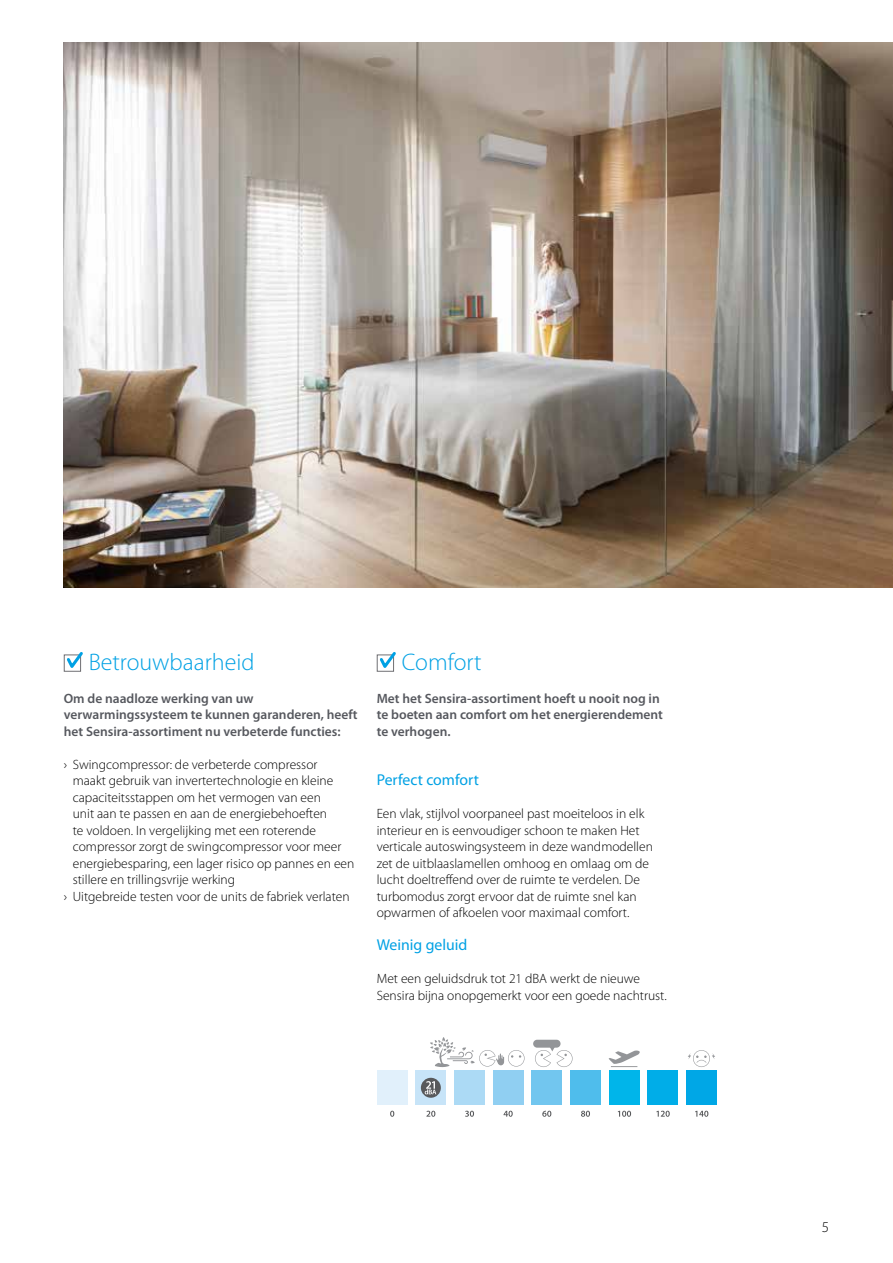
<style>
.page{position:relative;width:893px;height:1263px;background:#fff}
.page>*{position:absolute;margin:0;border:0;box-sizing:border-box;transform-origin:0 0}
.t1{font:300 24px "Myriad Pro";color:#00a1e4}
.t2{font:15.75px "Myriad Pro";color:#00a1e4}
.t3{font:300 15px "Myriad Pro";color:#000}
.t4{font:300 13.5px/16.5px "Myriad Pro";color:#000}
.t5{font:600 13.5px/16.5px "Myriad Pro";color:#56585e}
</style>
<div class="page">
<img style="left:64px;top:43px;width:829px;height:544px">
<svg style="left:64px;top:652px;width:19px;height:20px"></svg>
<svg style="left:377px;top:652px;width:19px;height:20px"></svg>
<svg style="left:688px;top:1050px;width:27px;height:17px"></svg>
<div style="left:533px;top:1040px;width:28px;height:8px;background:#939598;border-radius:4px"></div>
<svg style="left:535px;top:1044px;width:38px;height:23px"></svg>
<svg style="left:609px;top:1050px;width:31px;height:17px"></svg>
<svg style="left:430px;top:1037px;width:94px;height:30px"></svg>
<div style="left:377px;top:1071px;width:31px;height:34px;background:#e1f0fb"></div>
<div style="left:415px;top:1071px;width:31px;height:34px;background:#c7e4f8"></div>
<div style="left:454px;top:1071px;width:31px;height:34px;background:#acdaf5"></div>
<div style="left:493px;top:1071px;width:31px;height:34px;background:#90cff2"></div>
<div style="left:531px;top:1071px;width:31px;height:34px;background:#72c6ef"></div>
<div style="left:570px;top:1071px;width:31px;height:34px;background:#4fbdec"></div>
<div style="left:609px;top:1071px;width:31px;height:34px;background:#00b5ea"></div>
<div style="left:647px;top:1071px;width:31px;height:34px;background:#00ade8"></div>
<div style="left:686px;top:1071px;width:31px;height:34px;background:#00a7e6"></div>
<svg style="left:390px;top:1111px;width:4px;height:6px"></svg>
<svg style="left:426px;top:1111px;width:9px;height:6px"></svg>
<svg style="left:465px;top:1111px;width:9px;height:6px"></svg>
<svg style="left:503px;top:1111px;width:10px;height:6px"></svg>
<svg style="left:542px;top:1111px;width:9px;height:6px"></svg>
<svg style="left:581px;top:1111px;width:9px;height:6px"></svg>
<svg style="left:618px;top:1111px;width:13px;height:6px"></svg>
<svg style="left:656px;top:1111px;width:14px;height:6px"></svg>
<svg style="left:695px;top:1111px;width:13px;height:6px"></svg>
<svg style="left:421px;top:1078px;width:20px;height:20px"></svg>
<svg style="left:425px;top:1081px;width:11px;height:13px"></svg>
<h1 class="t1" style="left:89px;top:648px;width:167px">Betrouwbaarheid</h1>
<p class="t5" style="left:64px;top:689px;width:295px">Om de naadloze werking van uw verwarmingssysteem te kunnen garanderen, heeft het Sensira-assortiment nu verbeterde functies:</p>
<p class="t4" style="left:64px;top:756px;width:255px">› Swingcompressor: de verbeterde compressor</p>
<p class="t4" style="left:73px;top:772px;width:262px">maakt gebruik van invertertechnologie en kleine</p>
<p class="t4" style="left:73px;top:789px;width:250px">capaciteitsstappen om het vermogen van een</p>
<p class="t4" style="left:73px;top:805px;width:256px">unit aan te passen en aan de energiebehoeften</p>
<p class="t4" style="left:73px;top:822px;width:245px">te voldoen. In vergelijking met een roterende</p>
<p class="t4" style="left:73px;top:838px;width:270px">compressor zorgt de swingcompressor voor meer</p>
<p class="t4" style="left:73px;top:855px;width:283px">energiebesparing, een lager risico op pannes en een</p>
<p class="t4" style="left:73px;top:871px;width:164px">stillere en trillingsvrije werking</p>
<p class="t4" style="left:64px;top:888px;width:287px">› Uitgebreide testen voor de units de fabriek verlaten</p>
<h1 class="t1" style="left:402px;top:648px;width:81px">Comfort</h1>
<p class="t5" style="left:377px;top:689px;width:288px">Met het Sensira-assortiment hoeft u nooit nog in te boeten aan comfort om het energierendement te verhogen.</p>
<p class="t2" style="left:377px;top:770px;width:104px">Perfect comfort</p>
<p class="t4" style="left:377px;top:805px;width:278px">Een vlak, stijlvol voorpaneel past moeiteloos in elk interieur en is eenvoudiger schoon te maken Het verticale autoswingsysteem in deze wandmodellen zet de uitblaaslamellen omhoog en omlaag om de lucht doeltreffend over de ruimte te verdelen. De turbomodus zorgt ervoor dat de ruimte snel kan opwarmen of afkoelen voor maximaal comfort.</p>
<p class="t2" style="left:377px;top:935px;width:92px">Weinig geluid</p>
<p class="t4" style="left:377px;top:970px;width:292px">Met een geluidsdruk tot 21 dBA werkt de nieuwe<br>Sensira bijna onopgemerkt voor een goede nachtrust.</p>
<p class="t3" style="left:822px;top:1219px;width:9px">5</p>
</div>
